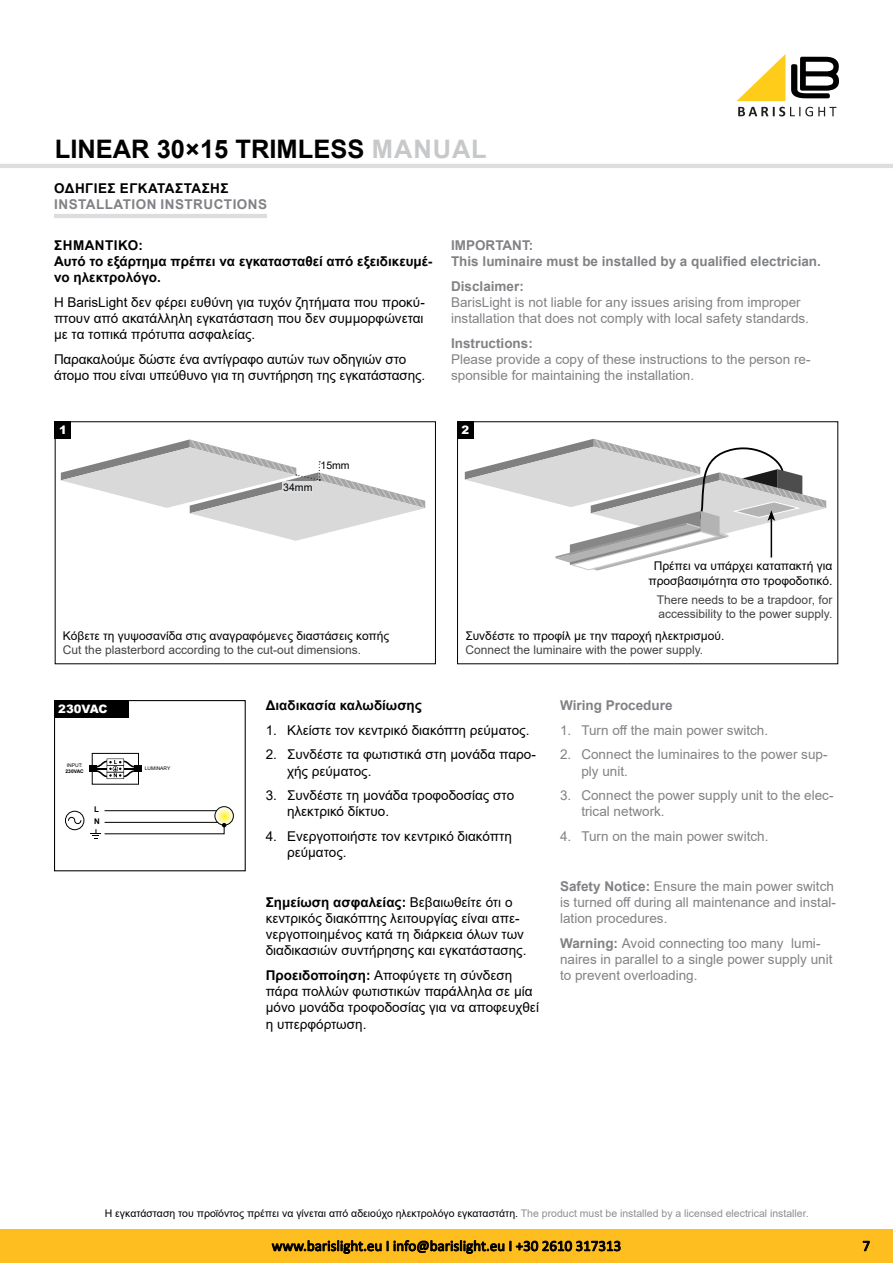
<style>
.page{position:relative;width:893px;height:1263px;background:#fff}
.page>*{position:absolute;margin:0;border:0;box-sizing:border-box;transform-origin:0 0}
.t1{font:700 25.5px "Arial";color:#000}
.t2{font:15px "Calibri";color:#000}
.t3{font:13.5px/16.2px "Arial";color:#000}
.t4{font:13.5px/16.2px "Arial";color:#808285}
.t5{font:700 13.5px/16.2px "Arial";color:#808285}
.t6{font:700 13.5px/16.2px "Arial";color:#000}
.t7{font:700 13.5px "Arial";letter-spacing:.035em;color:#808285}
.t8{font:12px/14.4px "Arial";color:#000;text-align:center}
.t9{font:12px/14.4px "Arial";color:#434345}
.t10{font:900 11.55px "Arial";color:#fff}
.t11{font:10.5px "Arial";color:#000}
.t12{font:700 7.8px "Arial";color:#000}
.t13{font:4.95px "Arial";color:#000}
.t14{font:700 4.95px "Arial";color:#000}
.s1{color:#c7c8ca}
.s2{font-weight:700}
.s3{color:#8d8f91}
</style>
<div class="page">
<svg style="left:738px;top:107px;width:98px;height:9px"></svg>
<svg style="left:791px;top:57px;width:48px;height:41px"></svg>
<svg style="left:737px;top:54px;width:48px;height:47px"></svg>
<div style="left:0;top:1229px;width:893px;height:34px;background:#febe1f"></div>
<svg style="left:272px;top:1240px;width:109px;height:13px"></svg>
<svg style="left:394px;top:1240px;width:110px;height:13px"></svg>
<svg style="left:510px;top:1241px;width:110px;height:10px"></svg>
<hr style="left:0;top:164px;width:893px;height:4px;background:#dcddde">
<svg style="left:863px;top:1241px;width:7px;height:10px"></svg>
<hr style="left:54px;top:214px;width:213px;height:4px;background:#dcddde">
<svg style="left:61px;top:439px;width:364px;height:102px"></svg>
<div style="left:55px;top:421px;width:16px;height:18px;background:#000"></div>
<div style="left:457px;top:421px;width:17px;height:18px;background:#000"></div>
<div style="left:89px;top:765px;width:8px;height:7px;background:#000"></div>
<div style="left:134px;top:765px;width:8px;height:7px;background:#000"></div>
<svg style="left:97px;top:758px;width:37px;height:21px"></svg>
<div style="left:65px;top:811px;width:19px;height:19px;border:1px solid #000;border-radius:50%"></div>
<svg style="left:68px;top:816px;width:14px;height:8px"></svg>
<div style="left:92px;top:753px;width:47px;height:32px;border:1px solid #000"></div>
<hr style="left:105px;top:810px;width:118px;height:1px;background:#000">
<hr style="left:105px;top:822px;width:118px;height:1px;background:#000">
<svg style="left:215px;top:807px;width:18px;height:18px"></svg>
<div style="left:214px;top:806px;width:20px;height:20px;border:1px solid #000;border-radius:50%"></div>
<svg style="left:91px;top:823px;width:135px;height:13px"></svg>
<div style="left:54px;top:700px;width:192px;height:171px;border:1px solid #000"></div>
<div style="left:54px;top:700px;width:75px;height:17px;background:#000"></div>
<svg style="left:465px;top:439px;width:361px;height:131px"></svg>
<h1 class="t1" style="left:55px;top:131px;width:397px">LINEAR 30×15 TRIMLESS <span class="s1">MANUAL</span></h1>
<p class="t6" style="left:54px;top:180px;width:48px">Οδηγίες</p>
<p class="t6" style="left:120px;top:180px;width:109px">ε γκατάστασης</p>
<p class="t5" style="left:54px;top:196px;width:15px">inst</p>
<p class="t7" style="left:86px;top:195px;width:89px">allation inst</p>
<p class="t5" style="left:193px;top:196px;width:55px">ructions</p>
<p class="t6" style="left:54px;top:237px;width:30px">Σημαν</p>
<p class="t6" style="left:105px;top:237px;width:18px">τικό</p>
<p class="t6" style="left:54px;top:237px;width:380px;text-indent:84px">:<br>Αυτό το εξάρτημα πρέπει να εγκατασταθεί από εξειδικευμέ&shy;νο ηλεκτρολόγο.</p>
<p class="t3" style="left:54px;top:294px;width:372px;text-align:justify">Η BarisLight δεν φέρει ευθύνη για τυχόν ζητήματα που προκύ&shy;πτουν από ακατάλληλη εγκατάσταση που δεν συμμορφώνεται με τα τοπικά πρότυπα ασφαλείας.</p>
<p class="t3" style="left:54px;top:351px;width:373px">Παρακαλούμε δώστε ένα αντίγραφο αυτών των οδηγιών στο άτομο που είναι υπεύθυνο για τη συντήρηση της εγκατάστασης.</p>
<p class="t5" style="left:451px;top:237px;width:371px">IMPORTANT:<br>This luminaire must be installed by a qualified electrician.</p>
<p class="t5" style="left:451px;top:278px;width:74px">Disclaimer:</p>
<p class="t4" style="left:451px;top:294px;width:359px">BarisLight is not liable for any issues arising from improper installation that does not comply with local safety standards.</p>
<p class="t5" style="left:451px;top:335px;width:83px">Instructions:</p>
<p class="t4" style="left:451px;top:351px;width:361px">Please provide a copy of these instructions to the person re&shy;sponsible for maintaining the installation.</p>
<p class="t10" style="left:59px;top:422px;width:9px">1</p>
<p class="t10" style="left:461px;top:422px;width:9px">2</p>
<p class="t11" style="left:283px;top:480px;width:31px">34mm</p>
<p class="t11" style="left:321px;top:458px;width:31px">15mm</p>
<p class="t8" style="left:63px;top:628px;width:328px">Κόβετε τη γυψοσανίδα στις αναγραφόμενες διαστάσεις κοπής</p>
<p class="t9" style="left:63px;top:643px;width:300px">Cut the plasterbord according to the cut-out dimensions.</p>
<p class="t8" style="left:648px;top:559px;width:185px">Πρέπει να υπάρχει καταπακτή για προσβασιμότητα στο τροφοδοτικό.</p>
<p class="t9" style="left:657px;top:592px;width:177px">There needs to be a trapdoor, for accessibility to the power supply.</p>
<p class="t8" style="left:465px;top:628px;width:261px">Συνδέστε το προφίλ με την παροχή ηλεκτρισμού.</p>
<p class="t9" style="left:465px;top:643px;width:239px">Connect the luminaire with the power supply.</p>
<p class="t6" style="left:266px;top:697px;width:158px">Διαδικασία καλωδίωσης</p>
<p class="t3" style="left:266px;top:722px;width:265px">1. Κλείστε τον κεντρικό διακόπτη ρεύματος.</p>
<p class="t3" style="left:287px;top:746px;width:250px;text-indent:-21px">2. Συνδέστε τα φωτιστικά στη μονάδα παρο&shy;χής ρεύματος.</p>
<p class="t3" style="left:287px;top:787px;width:229px;text-indent:-21px">3. Συνδέστε τη μονάδα τροφοδοσίας στο ηλεκτρικό δίκτυο.</p>
<p class="t3" style="left:287px;top:828px;width:226px;text-indent:-21px">4. Ενεργοποιήστε τον κεντρικό διακόπτη ρεύματος.</p>
<p class="t3" style="left:266px;top:894px;width:262px"><span class="s2">Σημείωση ασφαλείας:</span> Βεβαιωθείτε ότι ο κεντρικός διακόπτης λειτουργίας είναι απε&shy;νεργοποιημένος κατά τη διάρκεια όλων των διαδικασιών συντήρησης και εγκατάστασης.</p>
<p class="t3" style="left:266px;top:967px;width:275px"><span class="s2">Προειδοποίηση:</span> Αποφύγετε τη σύνδεση πάρα πολλών φωτιστικών παράλληλα σε μία μόνο μονάδα τροφοδοσίας για να αποφευχθεί η υπερφόρτωση.</p>
<p class="t10" style="left:58px;top:700px;width:51px">230VAC</p>
<p class="t5" style="left:560px;top:697px;width:114px">Wiring Procedure</p>
<p class="t4" style="left:560px;top:722px;width:210px">1. Turn off the main power switch.</p>
<p class="t4" style="left:581px;top:746px;width:248px;text-indent:-21px">2. Connect the luminaires to the power sup&shy;ply unit.</p>
<p class="t4" style="left:581px;top:787px;width:254px;text-indent:-21px">3. Connect the power supply unit to the elec&shy;trical network.</p>
<p class="t4" style="left:560px;top:828px;width:210px">4. Turn on the main power switch.</p>
<p class="t4" style="left:560px;top:878px;width:277px"><span class="s2">Safety Notice:</span> Ensure the main power switch is turned off during all maintenance and instal&shy;lation procedures.</p>
<p class="t4" style="left:560px;top:935px;width:274px"><span class="s2">Warning:</span> Avoid connecting too many lumi&shy;naires in parallel to a single power supply unit to prevent overloading.</p>
<p class="t13" style="left:67px;top:762px;width:17px">INPUT:</p>
<p class="t14" style="left:65px;top:768px;width:20px">230VAC</p>
<p class="t13" style="left:145px;top:765px;width:27px">LUMINARY</p>
<p class="t12" style="left:94px;top:804px;width:6px">L</p>
<p class="t12" style="left:94px;top:815px;width:7px">N</p>
<p class="t11" style="left:105px;top:1206px;width:705px">H εγκατάσταση του προϊόντος πρέπει να γίνεται από αδειούχο ηλεκτρολόγο εγκαταστάτη. <span class="s3">The product must be installed by a licensed electrical installer.</span></p>
<p class="t2" style="left:272px;top:1235px;width:351px">www.barislight.eu I info@barislight.eu Ι +30 2610 317313</p>
<p class="t2" style="left:862px;top:1235px;width:9px">7</p>
</div>
